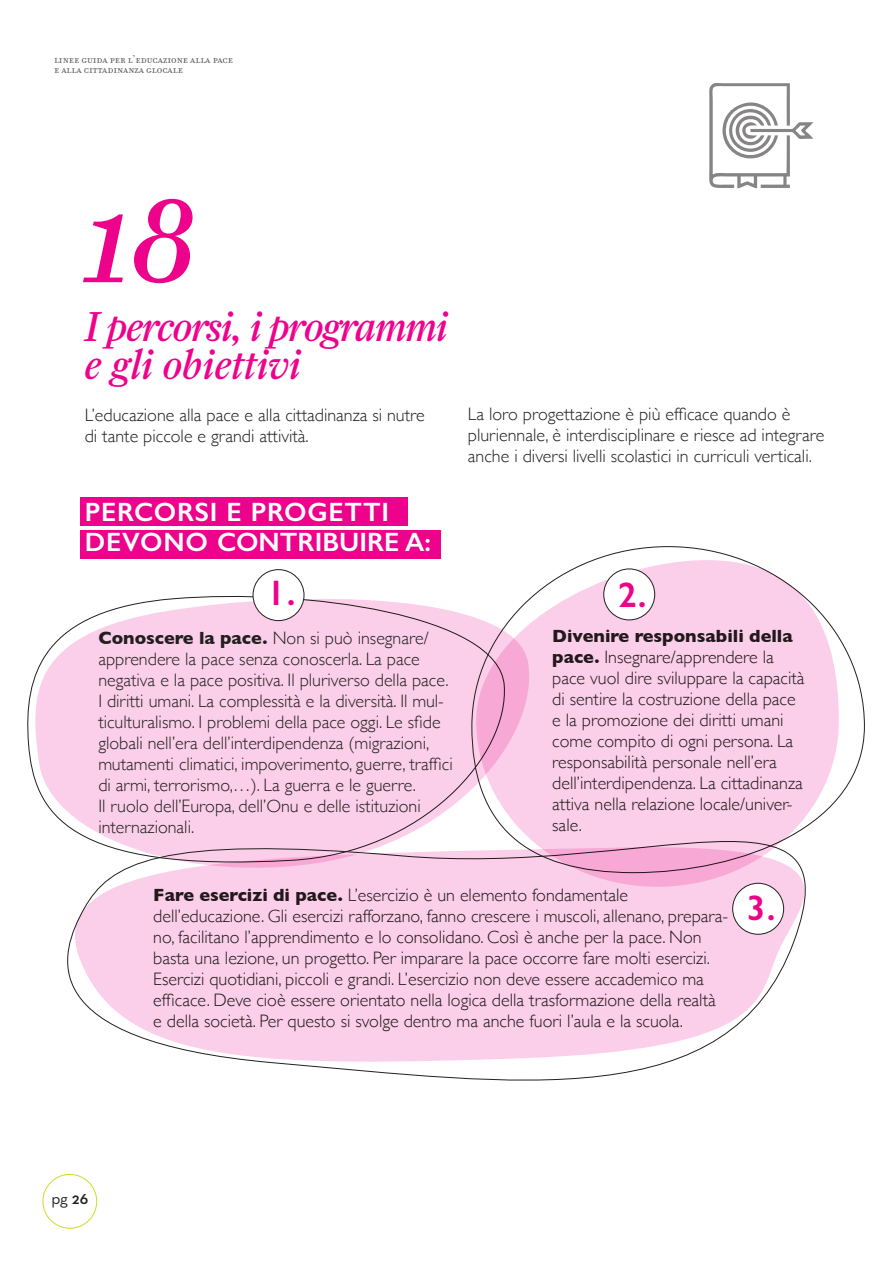
<style>
.page{position:relative;width:893px;height:1263px;background:#fff}
.page>*{position:absolute;margin:0;border:0;box-sizing:border-box;transform-origin:0 0}
.t1{font:124.8px "Farnham Display Regular Ital OSF";color:#ed028c}
.t2{font:42px/37.5px "Farnham Display Regular Ital OSF";letter-spacing:-.03em;color:#ed028c}
.t3{font:600 35.55px "Gill Sans";color:#ed028c}
.t4{font:600 26.55px "Gill Sans";color:#fff}
.t5{font:600 26.55px "Gill Sans";letter-spacing:.02em;color:#fff}
.t6{font:300 18px/21px "Gill Sans";color:#231f20}
.t7{font:16.5px "Neutra Text";color:#231f20}
.t8{font:12px/10.5px "Filosofia Fractions";color:#57585a}
.s1{font-weight:700}
.s2{font-weight:600}
</style>
<div class="page">
<div style="left:42px;top:1174px;width:55px;height:54px;border:1px solid #cddc28;border-radius:50%"></div>
<svg style="left:28px;top:589px;width:443px;height:179px;background:#f9d4ea"></svg>
<svg style="left:31px;top:768px;width:621px;height:313px"></svg>
<svg style="left:471px;top:546px;width:394px;height:297px"></svg>
<div style="left:80px;top:497px;width:328px;height:29px;background:#ed028c"></div>
<div style="left:80px;top:530px;width:361px;height:29px;background:#ed028c"></div>
<svg style="left:476px;top:560px;width:363px;height:283px;background:#fad3ea"></svg>
<svg style="left:71px;top:843px;width:735px;height:224px;fill:#fbcfe9"></svg>
<div style="left:253px;top:570px;width:51px;height:51px;background:#fff;border-radius:50%"></div>
<div style="left:253px;top:569px;width:51px;height:52px;border:1px solid #231f20;border-radius:50%"></div>
<div style="left:604px;top:569px;width:51px;height:51px;background:#fff;border-radius:50%"></div>
<div style="left:604px;top:569px;width:51px;height:51px;border:1px solid #231f20;border-radius:50%"></div>
<div style="left:733px;top:883px;width:51px;height:51px;background:#fff;border-radius:50%"></div>
<div style="left:732px;top:883px;width:52px;height:51px;border:1px solid #231f20;border-radius:50%"></div>
<svg style="left:709px;top:83px;width:105px;height:105px"></svg>
<p class="t8" style="left:54px;top:54px;width:180px">linee guida per l’educazione alla pace e alla cittadinanza glocale</p>
<p class="t1" style="left:85px;top:166px;width:114px">18</p>
<p class="t2" style="left:85px;top:307px;width:365px">I percorsi, i programmi e gli obiettivi</p>
<p class="t6" style="left:85px;top:403px;width:341px">L’educazione alla pace e alla cittadinanza si nutre</p>
<p class="t6" style="left:85px;top:424px;width:226px">di tante piccole e grandi attività.</p>
<p class="t5" style="left:85px;top:496px;width:306px">PERCORSI E PROGETTI</p>
<p class="t4" style="left:85px;top:526px;width:348px">DEVONO CONTRIBUIRE A:</p>
<p class="t6" style="left:468px;top:402px;width:358px">La loro progettazione è più efficace quando è pluriennale, è interdisciplinare e riesce ad integrare anche i diversi livelli scolastici in curriculi verticali.</p>
<p class="t3" style="left:267px;top:572px;width:30px">1.</p>
<p class="t3" style="left:618px;top:574px;width:30px">2.</p>
<p class="t6" style="left:98px;top:627px;width:332px"><span class="s1">Conoscere la pace.</span> Non si può insegnare/</p>
<p class="t6" style="left:98px;top:648px;width:323px">apprendere la pace senza conoscerla. La pace</p>
<p class="t6" style="left:98px;top:669px;width:352px">negativa e la pace positiva. Il pluriverso della pace.</p>
<p class="t6" style="left:98px;top:690px;width:347px">I diritti umani. La complessità e la diversità. Il mul&shy;ticulturalismo. I problemi della pace oggi. Le sfide globali nell’era dell’interdipendenza (migrazioni,</p>
<p class="t6" style="left:98px;top:753px;width:356px">mutamenti climatici, impoverimento, guerre, traffici</p>
<p class="t6" style="left:98px;top:774px;width:319px">di armi, terrorismo,…). La guerra e le guerre.</p>
<p class="t6" style="left:98px;top:795px;width:324px">Il ruolo dell’Europa, dell’Onu e delle istituzioni</p>
<p class="t6" style="left:98px;top:816px;width:97px">internazionali.</p>
<p class="t6" style="left:552px;top:625px;width:254px"><span class="s1">Divenire responsabili della pace.</span> Insegnare/apprendere la pace vuol dire sviluppare la capacità di sentire la costruzione della pace e la promozione dei diritti umani come compito di ogni persona. La responsabilità personale nell’era dell’interdipendenza. La cittadinanza attiva nella relazione locale/univer&shy;sale.</p>
<p class="t7" style="left:51px;top:1189px;width:38px">pg <span class="s2">26</span></p>
<p class="t6" style="left:153px;top:884px;width:576px"><span class="s1">Fare esercizi di pace.</span> L’esercizio è un elemento fondamentale dell’educazione. Gli esercizi rafforzano, fanno crescere i muscoli, allenano, prepara&shy;no, facilitano l’apprendimento e lo consolidano. Così è anche per la pace. Non basta una lezione, un progetto. Per imparare la pace occorre fare molti esercizi.<br>Esercizi quotidiani, piccoli e grandi. L’esercizio non deve essere accademico ma efficace. Deve cioè essere orientato nella logica della trasformazione della realtà e della società. Per questo si svolge dentro ma anche fuori l’aula e la scuola.</p>
<p class="t3" style="left:747px;top:886px;width:30px">3.</p>
</div>
